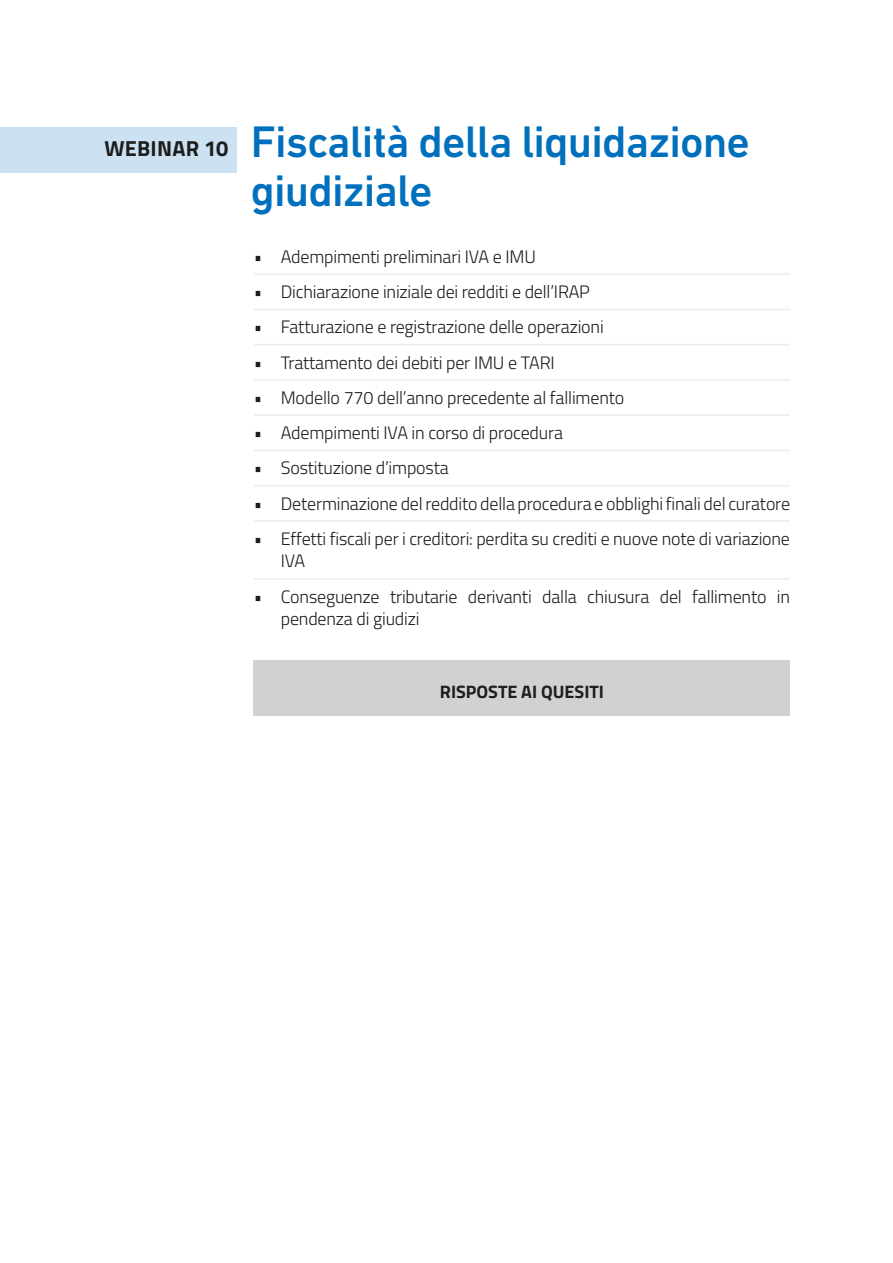
<style>
.page{position:relative;width:893px;height:1263px;background:#fff}
.page>*{position:absolute;margin:0;border:0;box-sizing:border-box;transform-origin:0 0}
.t1{font:500 45px/48.8px "DIN Next LT Pro";letter-spacing:-.02em;color:#0070bd}
.t2{font:700 21.75px "Titillium Web";letter-spacing:.01em;color:#1d1d1b}
.t3{font:300 18px/22.5px "Titillium Web";letter-spacing:-.01em;color:#1d1d1b}
.t4{font:700 18px "Titillium Web";color:#1d1d1b}
</style>
<div class="page">
<div style="left:0;top:127px;width:237px;height:46px;background:#cce2f2"></div>
<div style="left:254px;top:660px;width:536px;height:56px;background:#d1d1d1"></div>
<hr style="left:254px;top:273px;width:536px;height:2px;background:#ededed">
<hr style="left:254px;top:309px;width:536px;height:1px;background:#ededed">
<hr style="left:254px;top:344px;width:536px;height:1px;background:#ededed">
<hr style="left:254px;top:379px;width:536px;height:2px;background:#ededed">
<hr style="left:254px;top:414px;width:536px;height:2px;background:#ededed">
<hr style="left:254px;top:450px;width:536px;height:1px;background:#ededed">
<hr style="left:254px;top:485px;width:536px;height:1px;background:#ededed">
<hr style="left:254px;top:520px;width:536px;height:2px;background:#ededed">
<hr style="left:254px;top:578px;width:536px;height:1px;background:#ededed">
<p class="t2" style="left:104px;top:132px;width:125px">WEBINAR 10</p>
<h1 class="t1" style="left:251px;top:117px;width:501px">Fiscalità della liquidazione giudiziale</h1>
<p class="t3" style="left:254px;top:244px;width:284px">• Adempimenti preliminari IVA e IMU</p>
<p class="t3" style="left:254px;top:280px;width:338px">• Dichiarazione iniziale dei redditi e dell’IRAP</p>
<p class="t3" style="left:254px;top:315px;width:351px">• Fatturazione e registrazione delle operazioni</p>
<p class="t3" style="left:254px;top:350px;width:302px">• Trattamento dei debiti per IMU e TARI</p>
<p class="t3" style="left:254px;top:385px;width:372px">• Modello 770 dell’anno precedente al fallimento</p>
<p class="t3" style="left:254px;top:421px;width:311px">• Adempimenti IVA in corso di procedura</p>
<p class="t3" style="left:254px;top:456px;width:196px">• Sostituzione d’imposta</p>
<p class="t3" style="left:254px;top:491px;width:538px">• Determinazione del reddito della procedura e obblighi finali del curatore</p>
<p class="t3" style="left:281px;top:526px;width:511px;text-indent:-27px">• Effetti fiscali per i creditori: perdita su crediti e nuove note di variazione<br>IVA</p>
<p class="t3" style="left:281px;top:584px;width:511px;text-indent:-27px">• Conseguenze tributarie derivanti dalla chiusura del fallimento in pendenza di giudizi</p>
<p class="t4" style="left:440px;top:678px;width:166px">RISPOSTE AI QUESITI</p>
</div>
